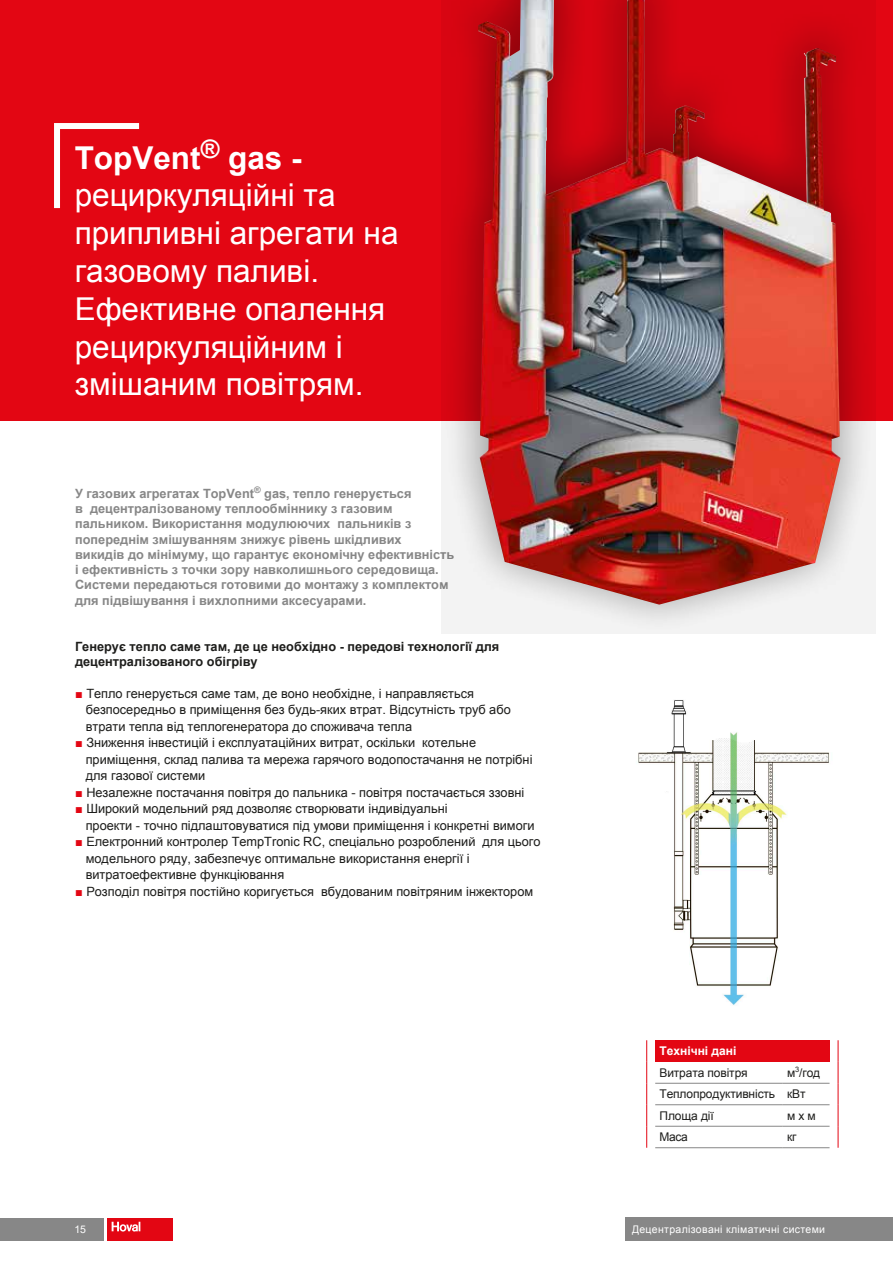
<style>
.page{position:relative;width:893px;height:1263px;background:#fff}
.page>*{position:absolute;margin:0;border:0;box-sizing:border-box;transform-origin:0 0}
.t1{font:31.5px/37.8px "Arial";color:#fff}
.t2{font:12.75px/16.5px "Arial";color:#1d1d1b}
.t3{font:700 12.75px/15.3px "Arial";color:#878787}
.t4{font:700 12.75px/15.3px "Arial";color:#1d1d1b}
.t5{font:12px "Arial";letter-spacing:-.01em;color:#1d1d1b}
.t6{font:700 12px "Arial";color:#fff}
.t7{font:10.5px "Arial";letter-spacing:.03em;color:#fff}
.s1{font-weight:700}
.s2{color:#e30613}
</style>
<div class="page">
<div style="left:0;top:0;width:893px;height:421px;background:#e30613"></div>
<div style="left:655px;top:1040px;width:175px;height:22px;background:#e30613"></div>
<hr style="left:655px;top:1083px;width:128px;height:1px;background:#878787">
<hr style="left:655px;top:1104px;width:128px;height:1px;background:#878787">
<hr style="left:655px;top:1126px;width:128px;height:1px;background:#878787">
<hr style="left:655px;top:1147px;width:128px;height:1px;background:#878787">
<hr style="left:783px;top:1147px;width:47px;height:1px;background:#878787">
<hr style="left:783px;top:1083px;width:47px;height:1px;background:#878787">
<hr style="left:783px;top:1104px;width:47px;height:1px;background:#878787">
<hr style="left:783px;top:1126px;width:47px;height:1px;background:#878787">
<svg style="left:646px;top:1040px;width:1px;height:108px"></svg>
<svg style="left:838px;top:1040px;width:1px;height:108px"></svg>
<div style="left:625px;top:1218px;width:268px;height:23px;background:#878787"></div>
<div style="left:0;top:1218px;width:104px;height:23px;background:#878787"></div>
<div style="left:108px;top:1218px;width:65px;height:23px;background:#e30613"></div>
<svg style="left:112px;top:1222px;width:28px;height:9px"></svg>
<svg style="left:442px;top:0;width:434px;height:634px"></svg>
<svg style="left:54px;top:123px;width:86px;height:86px"></svg>
<img style="left:478px;top:0;width:363px;height:605px">
<img style="left:638px;top:700px;width:191px;height:305px">
<h1 class="t1" style="left:75px;top:139px;width:325px"><span class="s1">TopVent</span><sup>®</sup> <span class="s1">gas - </span>рециркуляційні та припливні агрегати на газовому паливі.<br>Ефективне опалення рециркуляційним і змішаним повітрям.</h1>
<p class="t3" style="left:75px;top:486px;width:381px">У газових агрегатах TopVent<sup>®</sup> gas, тепло генерується<br>в децентралізованому теплообміннику з газовим пальником. Використання модулюючих пальників з попереднім змішуванням знижує рівень шкідливих<br>викидів до мінімуму, що гарантує економічну ефективність і ефективність з точки зору навколишнього середовища.<br>Системи передаються готовими до монтажу з комплектом для підвішування і вихлопними аксесуарами.</p>
<p class="t4" style="left:75px;top:639px;width:426px">Генерує тепло саме там, де це необхідно - передові технології для децентралізованого обігріву</p>
<p class="t2" style="left:86px;top:685px;width:427px;text-indent:-11px"><span class="s2">■</span> Тепло генерується саме там, де воно необхідне, і направляється безпосередньо в приміщення без будь-яких втрат. Відсутність труб або втрати тепла від теплогенератора до споживача тепла</p>
<p class="t2" style="left:86px;top:735px;width:448px;text-indent:-11px"><span class="s2">■</span> Зниження інвестицій і експлуатаційних витрат, оскільки котельне приміщення, склад палива та мережа гарячого водопостачання не потрібні для газової системи</p>
<p class="t2" style="left:75px;top:784px;width:451px"><span class="s2">■</span> Незалежне постачання повітря до пальника - повітря постачається ззовні</p>
<p class="t2" style="left:86px;top:801px;width:450px;text-indent:-11px"><span class="s2">■</span> Широкий модельний ряд дозволяє створювати індивідуальні<br>проекти - точно підлаштовуватися під умови приміщення і конкретні вимоги</p>
<p class="t2" style="left:86px;top:834px;width:456px;text-indent:-11px"><span class="s2">■</span> Електронний контролер TempTronic RC, спеціально розроблений для цього модельного ряду, забезпечує оптимальне використання енергії і витратоефективне функціювання</p>
<p class="t2" style="left:75px;top:883px;width:460px"><span class="s2">■</span> Розподіл повітря постійно коригується вбудованим повітряним інжектором</p>
<p class="t6" style="left:659px;top:1043px;width:79px">Технічні дані</p>
<p class="t5" style="left:659px;top:1065px;width:90px">Витрата повітря</p>
<p class="t5" style="left:659px;top:1086px;width:117px">Теплопродуктивність</p>
<p class="t5" style="left:787px;top:1065px;width:35px">м<sup>3</sup>/год</p>
<p class="t5" style="left:787px;top:1086px;width:20px">кВт</p>
<p class="t5" style="left:659px;top:1108px;width:56px">Площа дії</p>
<p class="t5" style="left:787px;top:1108px;width:30px">м x м</p>
<p class="t5" style="left:659px;top:1129px;width:30px">Маса</p>
<p class="t5" style="left:787px;top:1129px;width:11px">кг</p>
<p class="t7" style="left:74px;top:1223px;width:13px">15</p>
<p class="t7" style="left:632px;top:1223px;width:195px">Децентралізовані кліматичні системи</p>
</div>
